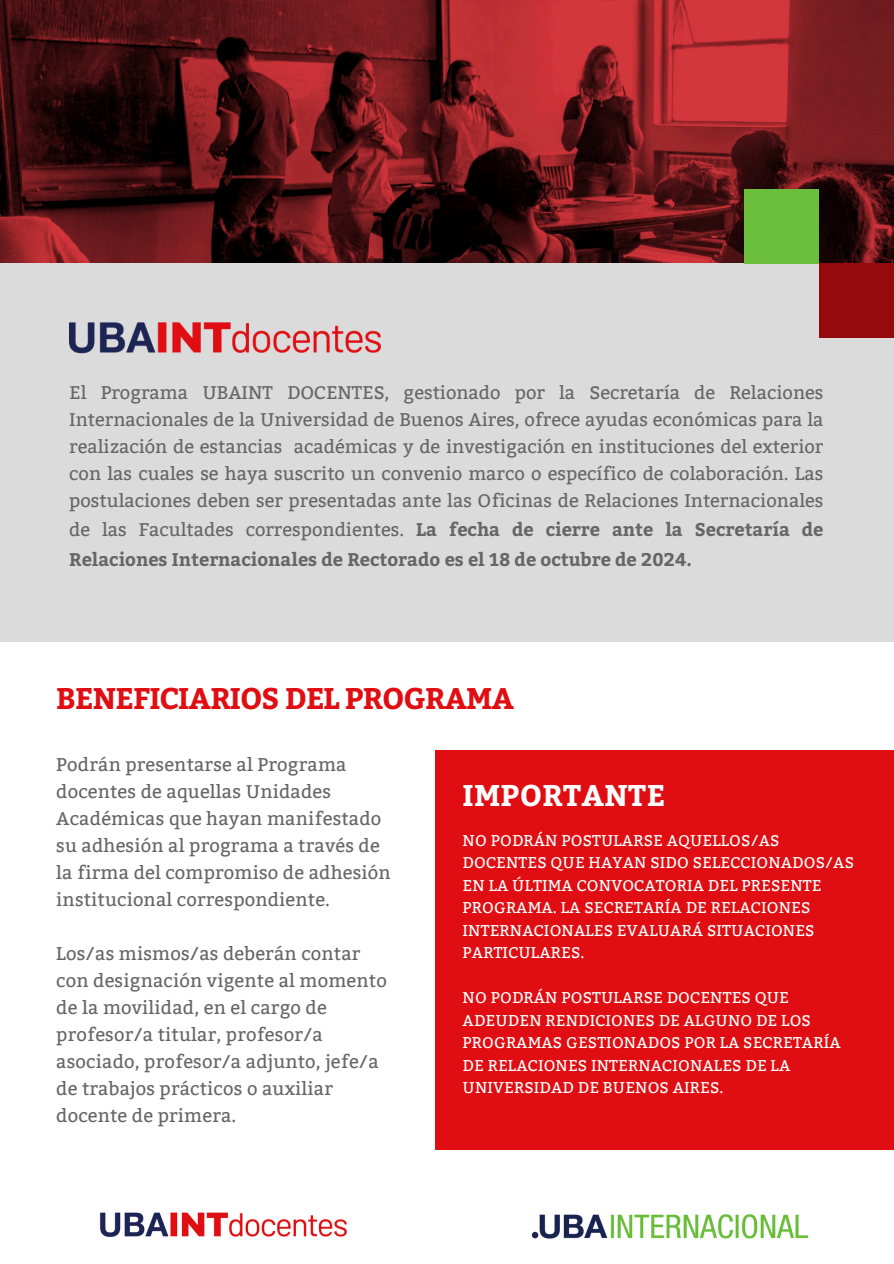
<style>
.page{position:relative;width:894px;height:1264px;background:#fff}
.page>*{position:absolute;margin:0;border:0;box-sizing:border-box;transform-origin:0 0}
.t1{font:700 29.85px "Bitter";letter-spacing:-.03em;color:#e00e12}
.t2{font:700 29.85px "Bitter";letter-spacing:.01em;color:#fff}
.t3{font:18.3px/27px "Bitter";letter-spacing:.01em;color:#666}
.t4{font:700 18.3px/29.2px "Bitter";color:#666}
.t5{font:15.6px/22.5px "Bitter";letter-spacing:.01em;color:#fff}
.s1{font-weight:400}
</style>
<div class="page">
<img style="left:0;top:0;width:893px;height:263px">
<div style="left:0;top:263px;width:893px;height:379px;background:#dbdbdb"></div>
<div style="left:435px;top:750px;width:458px;height:399px;background:#e00e12"></div>
<img style="left:70px;top:322px;width:310px;height:32px">
<div style="left:744px;top:189px;width:74px;height:74px;background:#6cbf3c"></div>
<div style="left:818px;top:263px;width:75px;height:75px;background:#96090c"></div>
<img style="left:99px;top:1212px;width:710px;height:27px">
<h2 class="t3" style="left:69px;top:379px;width:755px;text-align:justify">El Programa UBAINT DOCENTES, gestionado por la Secretaría de Relaciones Internacionales de la Universidad de Buenos Aires, ofrece ayudas económicas para la realización de estancias académicas y de investigación en instituciones del exterior con las cuales se haya suscrito un convenio marco o específico de colaboración. Las postulaciones deben ser presentadas ante las Oficinas de Relaciones Internacionales</h2>
<h2 class="t4" style="left:69px;top:514px;width:755px"><span class="s1">de las Facultades correspondientes.</span> La fecha de cierre ante la Secretaría de<br>Relaciones Internacionales de Rectorado es el 18 de octubre de 2024.</h2>
<h2 class="t1" style="left:56px;top:676px;width:459px">BENEFICIARIOS DEL PROGRAMA</h2>
<h1 class="t3" style="left:56px;top:751px;width:336px">Podrán presentarse al Programa docentes de aquellas Unidades Académicas que hayan manifestado su adhesión al programa a través de la firma del compromiso de adhesión institucional correspondiente.</h1>
<p class="t3" style="left:56px;top:940px;width:332px">Los/as mismos/as deberán contar con designación vigente al momento de la movilidad, en el cargo de profesor/a titular, profesor/a asociado, profesor/a adjunto, jefe/a de trabajos prácticos o auxiliar docente de primera.</p>
<p class="t2" style="left:462px;top:773px;width:204px">IMPORTANTE</p>
<p class="t5" style="left:462px;top:829px;width:393px">NO PODRÁN POSTULARSE AQUELLOS/AS DOCENTES QUE HAYAN SIDO SELECCIONADOS/AS EN LA ÚLTIMA CONVOCATORIA DEL PRESENTE PROGRAMA. LA SECRETARÍA DE RELACIONES INTERNACIONALES EVALUARÁ SITUACIONES PARTICULARES.</p>
<p class="t5" style="left:462px;top:986px;width:379px">NO PODRÁN POSTULARSE DOCENTES QUE ADEUDEN RENDICIONES DE ALGUNO DE LOS PROGRAMAS GESTIONADOS POR LA SECRETARÍA DE RELACIONES INTERNACIONALES DE LA UNIVERSIDAD DE BUENOS AIRES.</p>
</div>
